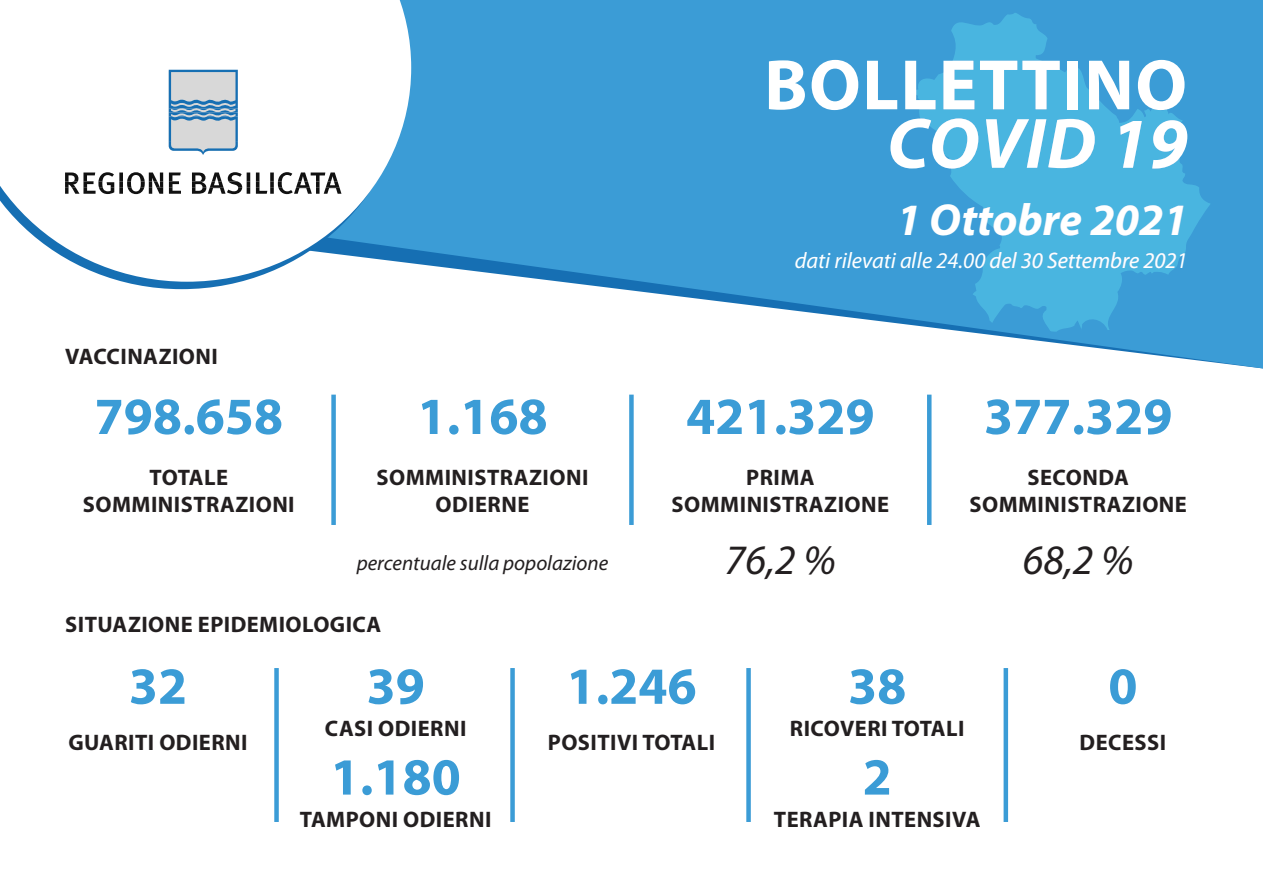
<style>
.page{position:relative;width:1263px;height:893px;background:#fff}
.page>*{position:absolute;margin:0;border:0;box-sizing:border-box;transform-origin:0 0}
.t1{font:700 72px "Myriad Pro";letter-spacing:.02em;color:#fff}
.t2{font:italic 700 72px "Myriad Pro";letter-spacing:.01em;color:#fff}
.t3{font:700 52.5px "Myriad Pro";color:#3b9cd6}
.t4{font:italic 700 45px "Myriad Pro";color:#fff}
.t5{font:italic 42px "Myriad Pro";color:#231f20}
.t6{font:700 22.5px "Myriad Pro";letter-spacing:.02em;color:#231f20}
.t7{font:italic 22.5px "Myriad Pro";color:#fff}
.t8{font:italic 21px "Myriad Pro";color:#231f20}
</style>
<div class="page">
<svg style="left:174px;top:0;width:1089px;height:368px;fill:#3b9cd6"></svg>
<svg style="left:124px;top:282px;width:282px;height:7px"></svg>
<svg style="left:0;top:0;width:411px;height:282px"></svg>
<svg style="left:169px;top:70px;width:69px;height:85px;background:#aac0d0"></svg>
<svg style="left:65px;top:172px;width:276px;height:22px"></svg>
<hr style="left:927px;top:395px;width:4px;height:130px;background:#3b9cd6">
<div style="left:629px;top:395px;width:5px;height:130px;background:#3b9cd6"></div>
<div style="left:331px;top:395px;width:5px;height:130px;background:#3b9cd6"></div>
<div style="left:274px;top:668px;width:5px;height:154px;background:#3b9cd6"></div>
<div style="left:510px;top:668px;width:5px;height:154px;background:#3b9cd6"></div>
<div style="left:746px;top:668px;width:5px;height:154px;background:#3b9cd6"></div>
<div style="left:1003px;top:668px;width:5px;height:154px;background:#3b9cd6"></div>
<svg style="left:912px;top:12px;width:298px;height:320px;background:#42a9db"></svg>
<p class="t6" style="left:65px;top:342px;width:154px">VACCINAZIONI</p>
<p class="t3" style="left:95px;top:382px;width:190px">798.658</p>
<p class="t6" style="left:150px;top:463px;width:80px">TOTALE</p>
<p class="t6" style="left:83px;top:490px;width:213px">SOMMINISTRAZIONI</p>
<p class="t1" style="left:764px;top:38px;width:424px">BOLLETTINO</p>
<p class="t2" style="left:887px;top:97px;width:302px">COVID 19</p>
<p class="t4" style="left:896px;top:190px;width:293px">1 Ottobre 2021</p>
<p class="t7" style="left:795px;top:246px;width:394px">dati rilevati alle 24.00 del 30 Settembre 2021</p>
<p class="t3" style="left:417px;top:382px;width:132px">1.168</p>
<p class="t3" style="left:686px;top:382px;width:190px">421.329</p>
<p class="t3" style="left:984px;top:382px;width:190px">377.329</p>
<p class="t6" style="left:377px;top:463px;width:213px">SOMMINISTRAZIONI</p>
<p class="t6" style="left:436px;top:490px;width:95px">ODIERNE</p>
<p class="t8" style="left:357px;top:550px;width:253px">percentuale sulla popolazione</p>
<p class="t6" style="left:746px;top:463px;width:70px">PRIMA</p>
<p class="t6" style="left:672px;top:490px;width:219px">SOMMINISTRAZIONE</p>
<p class="t6" style="left:1027px;top:463px;width:103px">SECONDA</p>
<p class="t6" style="left:969px;top:490px;width:219px">SOMMINISTRAZIONE</p>
<p class="t5" style="left:725px;top:534px;width:112px">76,2 %</p>
<p class="t5" style="left:1023px;top:534px;width:112px">68,2 %</p>
<p class="t6" style="left:65px;top:610px;width:318px">SITUAZIONE EPIDEMIOLOGICA</p>
<p class="t3" style="left:129px;top:652px;width:60px">32</p>
<p class="t3" style="left:367px;top:652px;width:60px">39</p>
<p class="t3" style="left:566px;top:652px;width:132px">1.246</p>
<p class="t3" style="left:848px;top:652px;width:60px">38</p>
<p class="t3" style="left:1108px;top:652px;width:31px">0</p>
<p class="t6" style="left:325px;top:713px;width:143px">CASI ODIERNI</p>
<p class="t6" style="left:790px;top:713px;width:176px">RICOVERI TOTALI</p>
<p class="t6" style="left:68px;top:727px;width:181px">GUARITI ODIERNI</p>
<p class="t6" style="left:548px;top:727px;width:169px">POSITIVI TOTALI</p>
<p class="t6" style="left:1080px;top:727px;width:88px">DECESSI</p>
<p class="t3" style="left:331px;top:743px;width:132px">1.180</p>
<p class="t3" style="left:863px;top:743px;width:31px">2</p>
<p class="t6" style="left:300px;top:804px;width:193px">TAMPONI ODIERNI</p>
<p class="t6" style="left:774px;top:804px;width:208px">TERAPIA INTENSIVA</p>
</div>
